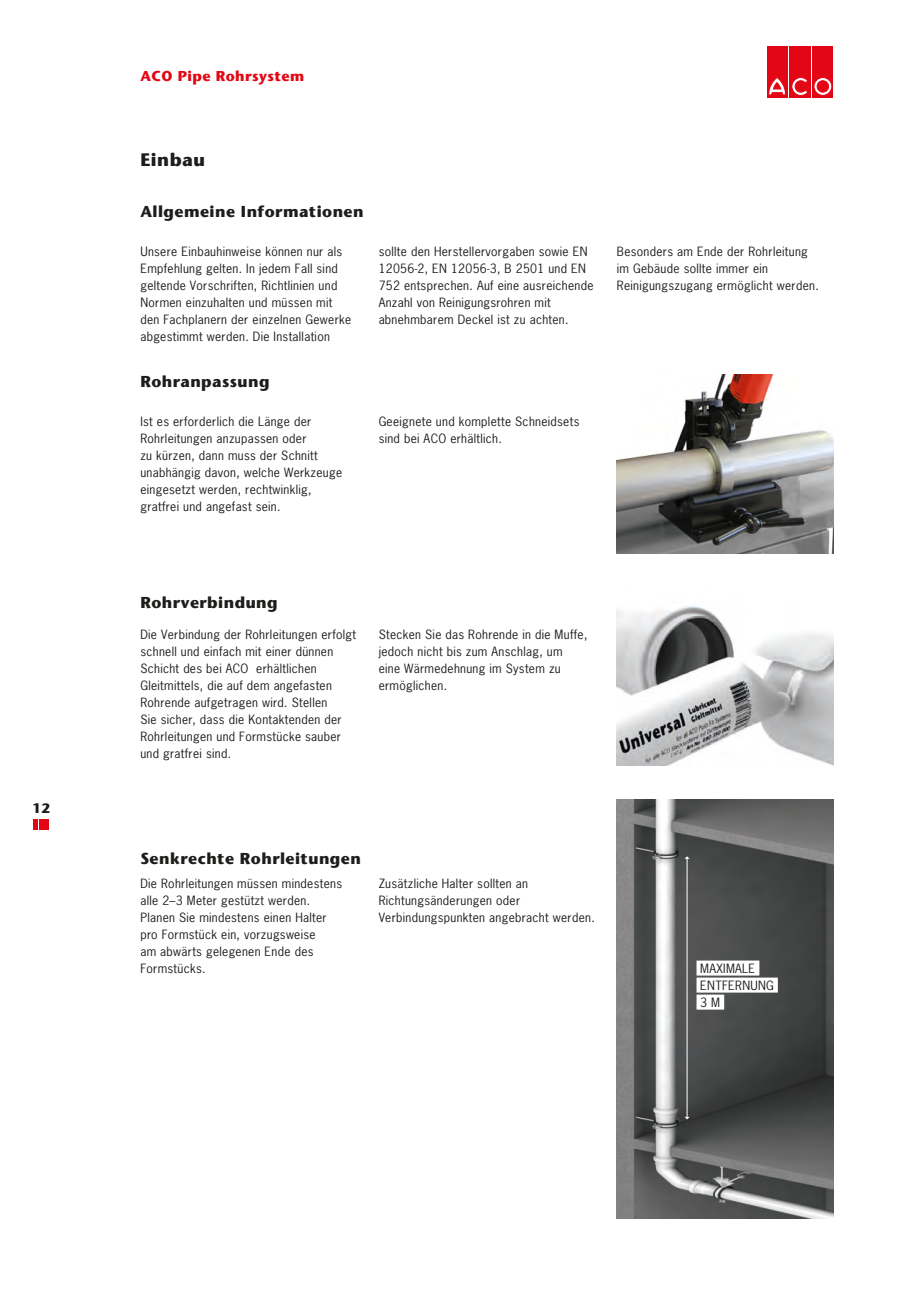
<style>
.page{position:relative;width:919px;height:1289px;background:#fff}
.page>*{position:absolute;margin:0;border:0;box-sizing:border-box;transform-origin:0 0}
.heading_h2{font:700 18px "Stone Sans";letter-spacing:.03em;color:#1d1d1b}
.heading_h2-2{font:700 15.75px "Stone Sans";letter-spacing:.03em;color:#1d1d1b}
.t1{font:700 14.25px "Stone Sans";letter-spacing:.03em;color:#e30614}
.t2{font:700 13.5px "Stone Sans";color:#1d1d1b}
.t3{font:12px/17px "News Gothic";letter-spacing:.025em;color:#1d1d1b}
</style>
<div class="page">
<svg style="left:787px;top:46px;width:24px;height:51px"></svg>
<div style="left:766px;top:46px;width:21px;height:51px;background:#e30614"></div>
<svg style="left:768px;top:78px;width:17px;height:17px"></svg>
<div style="left:789px;top:46px;width:21px;height:51px;background:#e30614"></div>
<svg style="left:791px;top:77px;width:16px;height:19px"></svg>
<div style="left:812px;top:46px;width:21px;height:51px;background:#e30614"></div>
<svg style="left:813px;top:77px;width:18px;height:18px"></svg>
<div style="left:813px;top:77px;width:18px;height:18px;border:1px solid #e30614;border-radius:50%"></div>
<div style="left:817px;top:81px;width:11px;height:11px;background:#e30614;border-radius:50%"></div>
<div style="left:817px;top:81px;width:11px;height:11px;border:1px solid #e30614;border-radius:50%"></div>
<img style="left:617px;top:606px;width:216px;height:159px">
<img style="left:617px;top:374px;width:216px;height:179px">
<img style="left:617px;top:799px;width:216px;height:419px">
<hr style="left:686px;top:857px;width:1px;height:259px;background:#fff">
<svg style="left:684px;top:1116px;width:5px;height:3px"></svg>
<div style="left:696px;top:960px;width:63px;height:15px;background:#fff"></div>
<div style="left:696px;top:977px;width:81px;height:15px;background:#fff"></div>
<div style="left:696px;top:994px;width:28px;height:15px;background:#fff"></div>
<hr style="left:34px;top:819px;width:4px;height:10px;background:#e30614">
<hr style="left:39px;top:819px;width:4px;height:10px;background:#e30614">
<hr style="left:44px;top:819px;width:4px;height:10px;background:#e30614">
<p class="t2" style="left:33px;top:799px;width:19px">12</p>
<p class="t1" style="left:140px;top:67px;width:165px">ACO Pipe Rohrsystem</p>
<p class="heading_h2" style="left:140px;top:149px;width:66px">Einbau</p>
<p class="heading_h2-2" style="left:140px;top:202px;width:225px">Allgemeine Informationen</p>
<p class="t3" style="left:140px;top:243px;width:212px">Unsere Einbauhinweise können nur als Empfehlung gelten. In jedem Fall sind geltende Vorschriften, Richtlinien und Normen einzuhalten und müssen mit den Fachplanern der einzelnen Gewerke abgestimmt werden. Die Installation</p>
<p class="t3" style="left:378px;top:243px;width:216px">sollte den Herstellervorgaben sowie EN 12056-2, EN 12056-3, B 2501 und EN 752 entsprechen. Auf eine ausreichende Anzahl von Reinigungsrohren mit abnehmbarem Deckel ist zu achten.</p>
<p class="t3" style="left:617px;top:243px;width:203px">Besonders am Ende der Rohrleitung im Gebäude sollte immer ein<br>Reinigungszugang ermöglicht werden.</p>
<p class="heading_h2-2" style="left:140px;top:372px;width:131px">Rohranpassung</p>
<p class="t3" style="left:140px;top:413px;width:203px">Ist es erforderlich die Länge der Rohrleitungen anzupassen oder<br>zu kürzen, dann muss der Schnitt unabhängig davon, welche Werkzeuge eingesetzt werden, rechtwinklig,</p>
<p class="t3" style="left:140px;top:498px;width:142px">gratfrei und angefast sein.</p>
<p class="t3" style="left:378px;top:413px;width:202px">Geeignete und komplette Schneidsets sind bei ACO erhältlich.</p>
<p class="heading_h2-2" style="left:140px;top:593px;width:139px">Rohrverbindung</p>
<p class="t3" style="left:140px;top:625px;width:217px">Die Verbindung der Rohrleitungen erfolgt schnell und einfach mit einer dünnen Schicht des bei ACO erhältlichen Gleitmittels, die auf dem angefasten Rohrende aufgetragen wird. Stellen<br>Sie sicher, dass die Kontaktenden der Rohrleitungen und Formstücke sauber und gratfrei sind.</p>
<p class="t3" style="left:378px;top:625px;width:210px">Stecken Sie das Rohrende in die Muffe, jedoch nicht bis zum Anschlag, um<br>eine Wärmedehnung im System zu ermöglichen.</p>
<p class="heading_h2-2" style="left:140px;top:848px;width:222px">Senkrechte Rohrleitungen</p>
<p class="t3" style="left:140px;top:874px;width:203px">Die Rohrleitungen müssen mindestens alle 2–3 Meter gestützt werden.<br>Planen Sie mindestens einen Halter pro Formstück ein, vorzugsweise<br>am abwärts gelegenen Ende des<br>Formstücks.</p>
<p class="t3" style="left:378px;top:874px;width:218px">Zusätzliche Halter sollten an<br>Richtungsänderungen oder<br>Verbindungspunkten angebracht werden.</p>
<p class="t3" style="left:700px;top:959px;width:75px">MAXIMALE<br>ENTFERNUNG<br>3 M</p>
</div>
